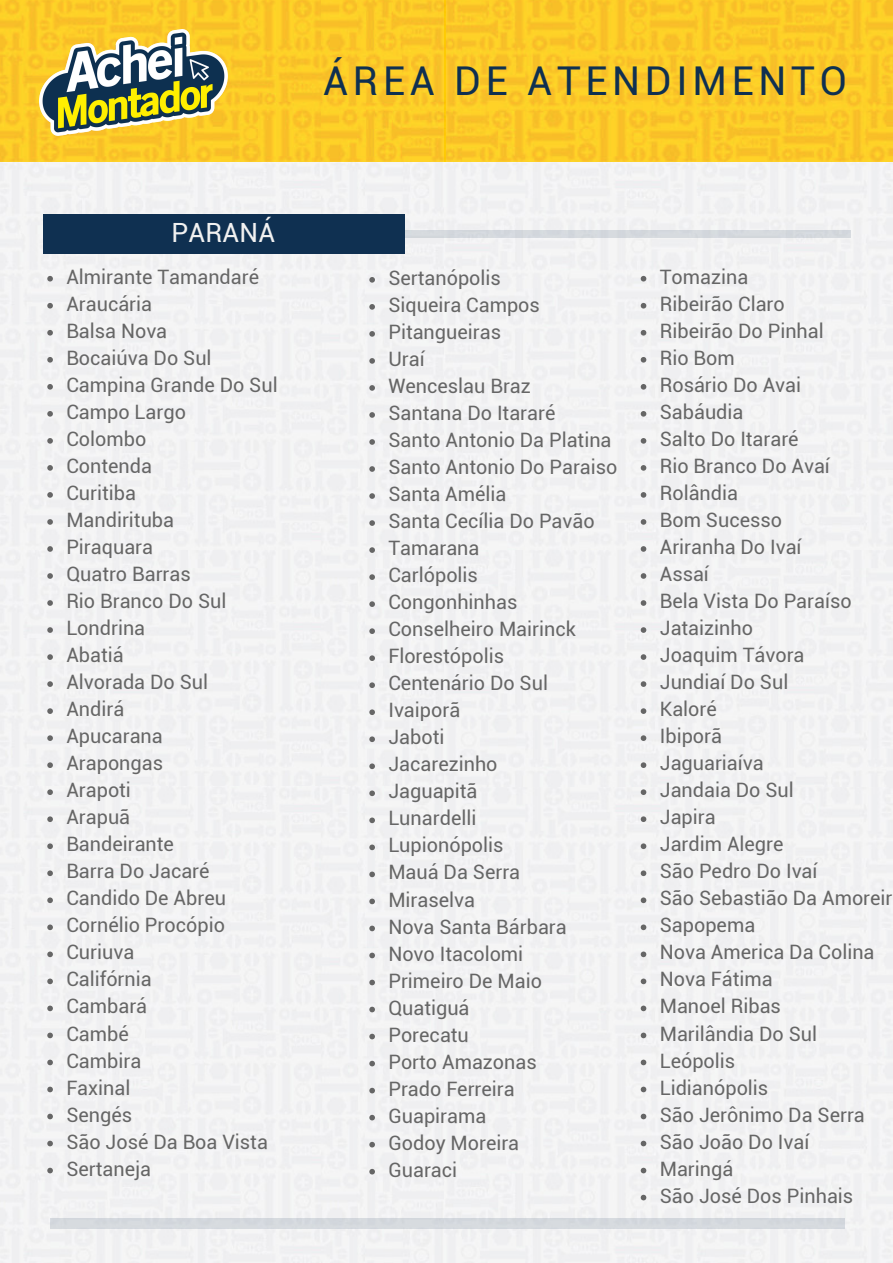
<style>
.page{position:relative;width:893px;height:1263px;background:#fff}
.page>*{position:absolute;margin:0;border:0;box-sizing:border-box;transform-origin:0 0}
.t1{font:39.75px "Roboto";letter-spacing:.12em;color:#0f3051}
.t2{font:26.55px "Roboto";letter-spacing:.01em;color:#f1f1f1}
.t3{font:19.8px/27px "Roboto";color:#666}
</style>
<div class="page">
<img style="left:0;top:0;width:893px;height:1263px">
<div style="left:43px;top:214px;width:361px;height:39px;background:#0f3051"></div>
<div style="left:404px;top:230px;width:447px;height:8px;background:#d5d9de"></div>
<div style="left:50px;top:1218px;width:794px;height:10px;background:#d6dade"></div>
<img style="left:39px;top:29px;width:188px;height:106px">
<svg style="left:47px;top:276px;width:6px;height:5px"></svg>
<svg style="left:47px;top:303px;width:6px;height:6px"></svg>
<svg style="left:47px;top:330px;width:6px;height:6px"></svg>
<svg style="left:47px;top:357px;width:6px;height:6px"></svg>
<svg style="left:47px;top:384px;width:6px;height:6px"></svg>
<svg style="left:47px;top:411px;width:6px;height:6px"></svg>
<svg style="left:47px;top:438px;width:6px;height:6px"></svg>
<svg style="left:47px;top:465px;width:6px;height:6px"></svg>
<svg style="left:47px;top:492px;width:6px;height:6px"></svg>
<svg style="left:47px;top:519px;width:6px;height:6px"></svg>
<svg style="left:47px;top:546px;width:6px;height:6px"></svg>
<svg style="left:47px;top:573px;width:6px;height:6px"></svg>
<svg style="left:47px;top:600px;width:6px;height:6px"></svg>
<svg style="left:47px;top:627px;width:6px;height:6px"></svg>
<svg style="left:47px;top:654px;width:6px;height:6px"></svg>
<svg style="left:47px;top:681px;width:6px;height:6px"></svg>
<svg style="left:47px;top:708px;width:6px;height:6px"></svg>
<svg style="left:47px;top:735px;width:6px;height:6px"></svg>
<svg style="left:47px;top:762px;width:6px;height:6px"></svg>
<svg style="left:47px;top:789px;width:6px;height:6px"></svg>
<svg style="left:47px;top:816px;width:6px;height:6px"></svg>
<svg style="left:47px;top:843px;width:6px;height:6px"></svg>
<svg style="left:47px;top:870px;width:6px;height:6px"></svg>
<svg style="left:47px;top:897px;width:6px;height:6px"></svg>
<svg style="left:47px;top:924px;width:6px;height:6px"></svg>
<svg style="left:47px;top:951px;width:6px;height:6px"></svg>
<svg style="left:47px;top:978px;width:6px;height:6px"></svg>
<svg style="left:47px;top:1005px;width:6px;height:6px"></svg>
<svg style="left:47px;top:1032px;width:6px;height:6px"></svg>
<svg style="left:47px;top:1060px;width:6px;height:5px"></svg>
<svg style="left:47px;top:1087px;width:6px;height:5px"></svg>
<svg style="left:47px;top:1114px;width:6px;height:5px"></svg>
<svg style="left:47px;top:1141px;width:6px;height:5px"></svg>
<svg style="left:47px;top:1168px;width:6px;height:5px"></svg>
<svg style="left:369px;top:277px;width:6px;height:6px"></svg>
<svg style="left:369px;top:304px;width:6px;height:6px"></svg>
<svg style="left:369px;top:331px;width:6px;height:6px"></svg>
<svg style="left:369px;top:358px;width:6px;height:6px"></svg>
<svg style="left:369px;top:385px;width:6px;height:6px"></svg>
<svg style="left:369px;top:412px;width:6px;height:6px"></svg>
<svg style="left:369px;top:439px;width:6px;height:6px"></svg>
<svg style="left:369px;top:466px;width:6px;height:6px"></svg>
<svg style="left:369px;top:493px;width:6px;height:6px"></svg>
<svg style="left:369px;top:520px;width:6px;height:6px"></svg>
<svg style="left:369px;top:547px;width:6px;height:6px"></svg>
<svg style="left:369px;top:574px;width:6px;height:6px"></svg>
<svg style="left:369px;top:601px;width:6px;height:6px"></svg>
<svg style="left:369px;top:628px;width:6px;height:6px"></svg>
<svg style="left:369px;top:655px;width:6px;height:6px"></svg>
<svg style="left:369px;top:682px;width:6px;height:6px"></svg>
<svg style="left:369px;top:709px;width:6px;height:6px"></svg>
<svg style="left:369px;top:736px;width:6px;height:6px"></svg>
<svg style="left:369px;top:763px;width:6px;height:6px"></svg>
<svg style="left:369px;top:790px;width:6px;height:6px"></svg>
<svg style="left:369px;top:817px;width:6px;height:6px"></svg>
<svg style="left:369px;top:844px;width:6px;height:6px"></svg>
<svg style="left:369px;top:871px;width:6px;height:6px"></svg>
<svg style="left:369px;top:899px;width:6px;height:5px"></svg>
<svg style="left:369px;top:926px;width:6px;height:5px"></svg>
<svg style="left:369px;top:953px;width:6px;height:5px"></svg>
<svg style="left:369px;top:980px;width:6px;height:5px"></svg>
<svg style="left:369px;top:1007px;width:6px;height:5px"></svg>
<svg style="left:369px;top:1034px;width:6px;height:5px"></svg>
<svg style="left:369px;top:1061px;width:6px;height:5px"></svg>
<svg style="left:369px;top:1088px;width:6px;height:5px"></svg>
<svg style="left:369px;top:1115px;width:6px;height:5px"></svg>
<svg style="left:369px;top:1142px;width:6px;height:5px"></svg>
<svg style="left:369px;top:1169px;width:6px;height:5px"></svg>
<svg style="left:641px;top:276px;width:5px;height:5px"></svg>
<svg style="left:641px;top:303px;width:5px;height:6px"></svg>
<svg style="left:641px;top:330px;width:5px;height:6px"></svg>
<svg style="left:641px;top:357px;width:5px;height:6px"></svg>
<svg style="left:641px;top:384px;width:5px;height:6px"></svg>
<svg style="left:641px;top:411px;width:5px;height:6px"></svg>
<svg style="left:641px;top:438px;width:5px;height:6px"></svg>
<svg style="left:641px;top:465px;width:5px;height:6px"></svg>
<svg style="left:641px;top:492px;width:5px;height:6px"></svg>
<svg style="left:641px;top:519px;width:5px;height:6px"></svg>
<svg style="left:641px;top:546px;width:5px;height:6px"></svg>
<svg style="left:641px;top:573px;width:5px;height:6px"></svg>
<svg style="left:641px;top:600px;width:5px;height:6px"></svg>
<svg style="left:641px;top:627px;width:5px;height:6px"></svg>
<svg style="left:641px;top:654px;width:5px;height:6px"></svg>
<svg style="left:641px;top:681px;width:5px;height:6px"></svg>
<svg style="left:641px;top:708px;width:5px;height:6px"></svg>
<svg style="left:641px;top:735px;width:5px;height:6px"></svg>
<svg style="left:641px;top:762px;width:5px;height:6px"></svg>
<svg style="left:641px;top:789px;width:5px;height:6px"></svg>
<svg style="left:641px;top:816px;width:5px;height:6px"></svg>
<svg style="left:641px;top:843px;width:5px;height:6px"></svg>
<svg style="left:641px;top:870px;width:5px;height:6px"></svg>
<svg style="left:641px;top:897px;width:5px;height:6px"></svg>
<svg style="left:641px;top:924px;width:5px;height:6px"></svg>
<svg style="left:641px;top:951px;width:5px;height:6px"></svg>
<svg style="left:641px;top:978px;width:5px;height:6px"></svg>
<svg style="left:641px;top:1005px;width:5px;height:6px"></svg>
<svg style="left:641px;top:1032px;width:5px;height:6px"></svg>
<svg style="left:641px;top:1060px;width:5px;height:5px"></svg>
<svg style="left:641px;top:1087px;width:5px;height:5px"></svg>
<svg style="left:641px;top:1114px;width:5px;height:5px"></svg>
<svg style="left:641px;top:1141px;width:5px;height:5px"></svg>
<svg style="left:641px;top:1168px;width:5px;height:5px"></svg>
<svg style="left:641px;top:1195px;width:5px;height:5px"></svg>
<h2 class="t2" style="left:171px;top:217px;width:105px">PARANÁ</h2>
<h1 class="t1" style="left:323px;top:59px;width:525px">ÁREA DE ATENDIMENTO</h1>
<p class="t3" style="left:66px;top:263px;width:213px">Almirante Tamandaré<br>Araucária<br>Balsa Nova<br>Bocaiúva Do Sul<br>Campina Grande Do Sul<br>Campo Largo<br>Colombo<br>Contenda<br>Curitiba<br>Mandirituba<br>Piraquara<br>Quatro Barras<br>Rio Branco Do Sul<br>Londrina<br>Abatiá<br>Alvorada Do Sul<br>Andirá<br>Apucarana<br>Arapongas<br>Arapoti<br>Arapuã<br>Bandeirante<br>Barra Do Jacaré<br>Candido De Abreu<br>Cornélio Procópio<br>Curiuva<br>Califórnia<br>Cambará<br>Cambé<br>Cambira<br>Faxinal<br>Sengés<br>São José Da Boa Vista<br>Sertaneja</p>
<p class="t3" style="left:388px;top:265px;width:231px">Sertanópolis<br>Siqueira Campos<br>Pitangueiras<br>Uraí<br>Wenceslau Braz<br>Santana Do Itararé<br>Santo Antonio Da Platina<br>Santo Antonio Do Paraiso<br>Santa Amélia<br>Santa Cecília Do Pavão<br>Tamarana<br>Carlópolis<br>Congonhinhas<br>Conselheiro Mairinck<br>Florestópolis<br>Centenário Do Sul<br>Ivaiporã<br>Jaboti<br>Jacarezinho<br>Jaguapitã<br>Lunardelli<br>Lupionópolis<br>Mauá Da Serra<br>Miraselva<br>Nova Santa Bárbara<br>Novo Itacolomi<br>Primeiro De Maio<br>Quatiguá<br>Porecatu<br>Porto Amazonas<br>Prado Ferreira<br>Guapirama<br>Godoy Moreira<br>Guaraci</p>
<p class="t3" style="left:660px;top:263px;width:234px">Tomazina<br>Ribeirão Claro<br>Ribeirão Do Pinhal<br>Rio Bom<br>Rosário Do Avai<br>Sabáudia<br>Salto Do Itararé<br>Rio Branco Do Avaí<br>Rolândia<br>Bom Sucesso<br>Ariranha Do Ivaí<br>Assaí<br>Bela Vista Do Paraíso<br>Jataizinho<br>Joaquim Távora<br>Jundiaí Do Sul<br>Kaloré<br>Ibiporã<br>Jaguariaíva<br>Jandaia Do Sul<br>Japira<br>Jardim Alegre<br>São Pedro Do Ivaí<br>São Sebastião Da Amoreir<br>Sapopema<br>Nova America Da Colina<br>Nova Fátima<br>Manoel Ribas<br>Marilândia Do Sul<br>Leópolis<br>Lidianópolis<br>São Jerônimo Da Serra<br>São João Do Ivaí<br>Maringá<br>São José Dos Pinhais</p>
</div>
